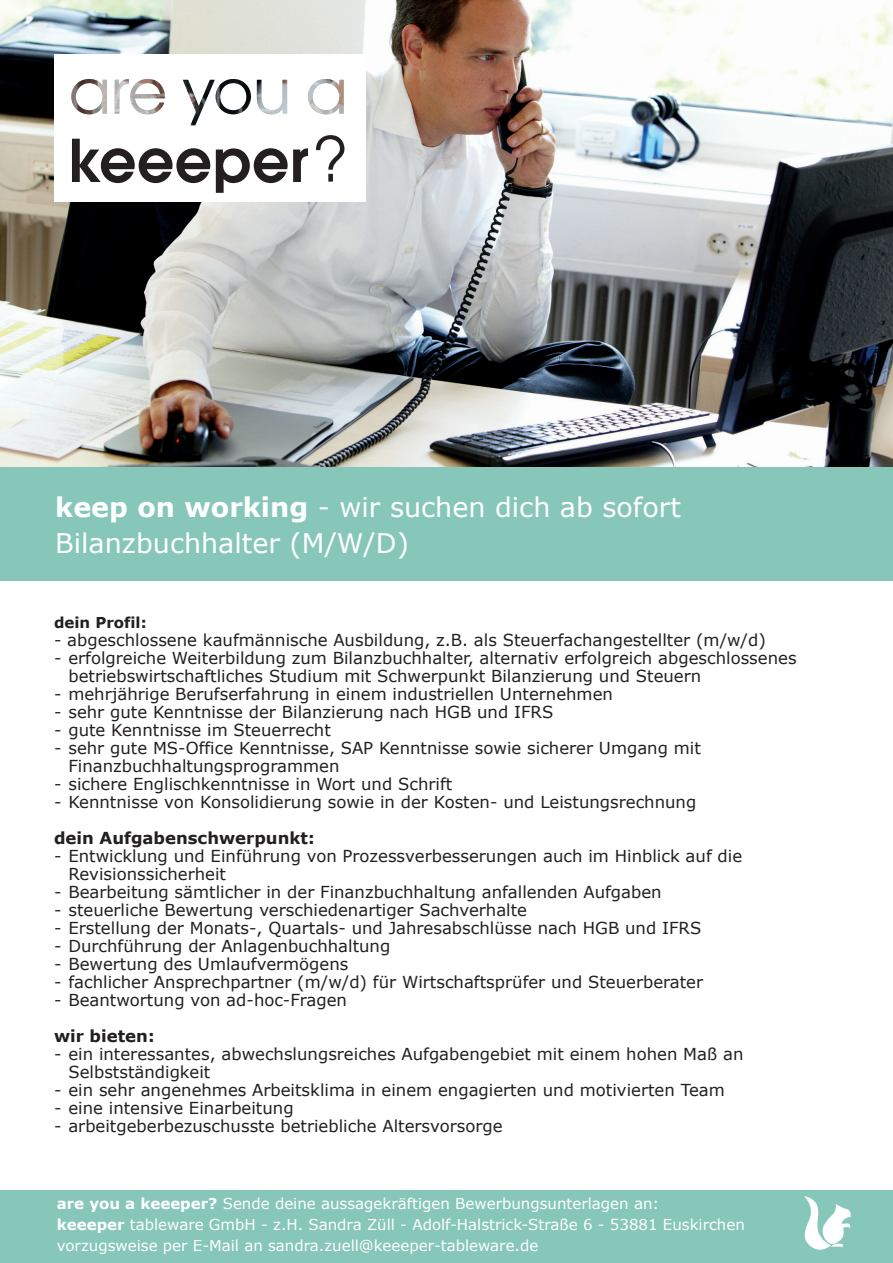
<style>
.page{position:relative;width:893px;height:1263px;background:#fff}
.page>*{position:absolute;margin:0;border:0;box-sizing:border-box;transform-origin:0 0}
.t1{font:27px/36px "Verdana";color:#fff}
.t2{font:16.5px/18px "Verdana";color:#231f20}
.t3{font:700 16.5px "Verdana";color:#231f20}
.t4{font:15px/21px "Verdana";color:#fff}
.t5{font:700 15px "Verdana";color:#231f20}
.s1{font-weight:700}
</style>
<div class="page">
<img style="left:0;top:0;width:893px;height:468px">
<div style="left:0;top:468px;width:893px;height:113px;background:#87c7b9"></div>
<div style="left:54px;top:55px;width:311px;height:147px;background:#fff"></div>
<svg style="left:316px;top:135px;width:28px;height:47px"></svg>
<img style="left:71px;top:79px;width:273px;height:46px">
<svg style="left:72px;top:139px;width:138px;height:44px"></svg>
<svg style="left:216px;top:148px;width:92px;height:45px"></svg>
<div style="left:0;top:1190px;width:893px;height:73px;background:#87c7b9"></div>
<img style="left:804px;top:1196px;width:47px;height:54px">
<h1 class="t1" style="left:55px;top:489px;width:627px"><span class="s1">keep on working</span> - wir suchen dich ab sofort<br>Bilanzbuchhalter (M/W/D)</h1>
<p class="t5" style="left:54px;top:612px;width:94px">dein Profil:</p>
<p class="t2" style="left:54px;top:631px;width:713px">- abgeschlossene kaufmännische Ausbildung, z.B. als Steuerfachangestellter (m/w/d)</p>
<p class="t2" style="left:68px;top:649px;width:730px;text-indent:-14px">- erfolgreiche Weiterbildung zum Bilanzbuchhalter, alternativ erfolgreich abgeschlossenes betriebswirtschaftliches Studium mit Schwerpunkt Bilanzierung und Steuern</p>
<p class="t2" style="left:54px;top:685px;width:560px">- mehrjährige Berufserfahrung in einem industriellen Unternehmen</p>
<p class="t2" style="left:54px;top:703px;width:501px">- sehr gute Kenntnisse der Bilanzierung nach HGB und IFRS</p>
<p class="t2" style="left:54px;top:721px;width:278px">- gute Kenntnisse im Steuerrecht</p>
<p class="t2" style="left:68px;top:739px;width:634px;text-indent:-14px">- sehr gute MS-Office Kenntnisse, SAP Kenntnisse sowie sicherer Umgang mit<br>Finanzbuchhaltungsprogrammen</p>
<p class="t2" style="left:54px;top:775px;width:400px">- sichere Englischkenntnisse in Wort und Schrift</p>
<p class="t2" style="left:54px;top:793px;width:644px">- Kenntnisse von Konsolidierung sowie in der Kosten- und Leistungsrechnung</p>
<p class="t3" style="left:54px;top:826px;width:262px">dein Aufgabenschwerpunkt:</p>
<p class="t2" style="left:68px;top:847px;width:675px;text-indent:-14px">- Entwicklung und Einführung von Prozessverbesserungen auch im Hinblick auf die<br>Revisionssicherheit</p>
<p class="t2" style="left:54px;top:883px;width:609px">- Bearbeitung sämtlicher in der Finanzbuchhaltung anfallenden Aufgaben</p>
<p class="t2" style="left:54px;top:901px;width:475px">- steuerliche Bewertung verschiedenartiger Sachverhalte</p>
<p class="t2" style="left:54px;top:919px;width:649px">- Erstellung der Monats-, Quartals- und Jahresabschlüsse nach HGB und IFRS</p>
<p class="t2" style="left:54px;top:937px;width:338px">- Durchführung der Anlagenbuchhaltung</p>
<p class="t2" style="left:54px;top:955px;width:296px">- Bewertung des Umlaufvermögens</p>
<p class="t2" style="left:54px;top:973px;width:651px">- fachlicher Ansprechpartner (m/w/d) für Wirtschaftsprüfer und Steuerberater</p>
<p class="t2" style="left:54px;top:991px;width:295px">- Beantwortung von ad-hoc-Fragen</p>
<p class="t3" style="left:54px;top:1024px;width:102px">wir bieten:</p>
<p class="t2" style="left:68px;top:1045px;width:677px;text-indent:-14px">- ein interessantes, abwechslungsreiches Aufgabengebiet mit einem hohen Maß an<br>Selbstständigkeit</p>
<p class="t2" style="left:54px;top:1081px;width:672px">- ein sehr angenehmes Arbeitsklima in einem engagierten und motivierten Team</p>
<p class="t2" style="left:54px;top:1099px;width:241px">- eine intensive Einarbeitung</p>
<p class="t2" style="left:54px;top:1117px;width:450px">- arbeitgeberbezuschusste betriebliche Altersvorsorge</p>
<p class="t4" style="left:57px;top:1193px;width:690px"><span class="s1">are you a keeeper?</span> Sende deine aussagekräftigen Bewerbungsunterlagen an:<br><span class="s1">keeeper</span> tableware GmbH - z.H. Sandra Züll - Adolf-Halstrick-Straße 6 - 53881 Euskirchen vorzugsweise per E-Mail an sandra.zuell@keeeper-tableware.de</p>
</div>
